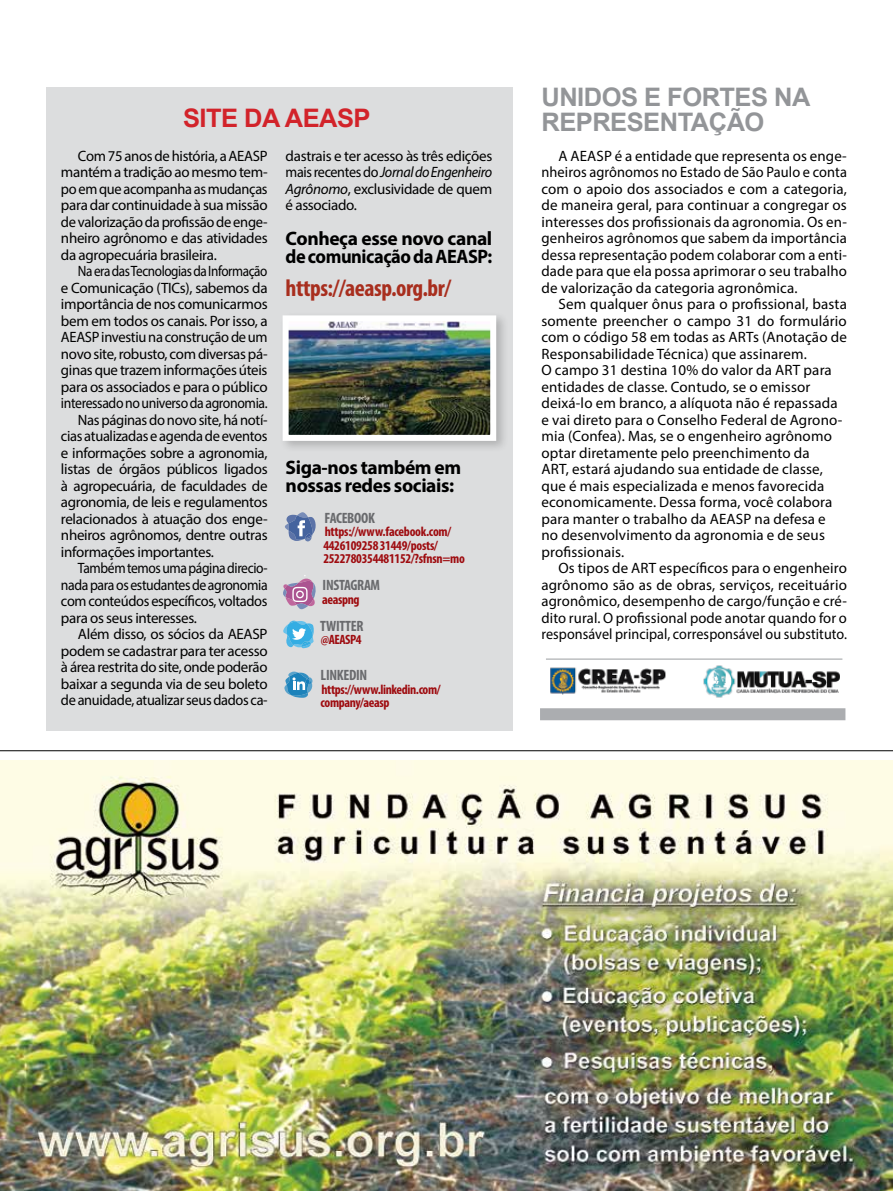
<style>
.page{position:relative;width:893px;height:1191px;background:#fff}
.page>*{position:absolute;margin:0;border:0;box-sizing:border-box;transform-origin:0 0}
.t1{font:700 25.5px/25.5px "Arial";letter-spacing:-.02em;color:#939598}
.t2{font:700 25.5px "Arial";letter-spacing:-.02em;color:#d2232a}
.t3{font:700 condensed 24px "Myriad Pro";letter-spacing:-.02em;color:#a82e1e}
.t4{font:700 19.5px/18px "Myriad Pro";letter-spacing:-.02em;color:#000}
.t5{font:15px/16.5px "Myriad Pro";letter-spacing:-.02em;color:#000;text-align:justify}
.t6{font:15px/16.5px "Myriad Pro";letter-spacing:.01em;color:#000}
.t7{font:15px "Myriad Pro";letter-spacing:-.02em;color:#000;scale:.96 1}
.t8{font:15px "Myriad Pro";letter-spacing:-.02em;color:#000;scale:.92 1}
.t9{font:700 condensed 15px "Myriad Pro";letter-spacing:-.02em;color:#696a6d}
.t10{font:15px "Myriad Pro";letter-spacing:-.02em;color:#000;scale:.88 1}
.t11{font:15px "Myriad Pro";letter-spacing:-.02em;color:#000;scale:.9 1}
.t12{font:700 condensed 13.5px/13.5px "Myriad Pro";letter-spacing:-.02em;color:#9e0b0f}
.s1{font-style:italic}
</style>
<div class="page">
<img style="left:0;top:761px;width:893px;height:430px">
<hr style="left:0;top:750px;width:893px;height:1px;background:#000">
<div style="left:540px;top:708px;width:305px;height:12px;background:#abadb0"></div>
<div style="left:46px;top:87px;width:466px;height:643px;background:#dcddde"></div>
<img style="left:703px;top:665px;width:136px;height:33px">
<img style="left:550px;top:667px;width:116px;height:28px">
<hr style="left:546px;top:658px;width:296px;height:2px;background:#bcbec0">
<div style="left:279px;top:312px;width:230px;height:142px;background:#000;opacity:.2"></div>
<img style="left:290px;top:322px;width:199px;height:112px">
<div style="left:283px;top:315px;width:213px;height:126px;border:6px solid #fff"></div>
<svg style="left:285px;top:512px;width:31px;height:29px"></svg>
<svg style="left:283px;top:620px;width:31px;height:28px"></svg>
<svg style="left:284px;top:671px;width:29px;height:27px"></svg>
<svg style="left:283px;top:575px;width:33px;height:34px"></svg>
<h1 class="t2" style="left:183px;top:101px;width:189px">SITE DA AEASP</h1>
<p class="t5" style="left:61px;top:147px;width:208px;text-indent:17px">Com 75 anos de história, a AEASP mantém a tradição ao mesmo tem&shy;po em que acompanha as mudanças para dar continuidade à sua missão de valorização da profissão de enge&shy;nheiro agrônomo e das atividades da agropecuária brasileira.</p>
<p class="t10" style="left:78px;top:262px;width:217px">Na era das Tecnologias da Informação</p>
<p class="t5" style="left:61px;top:279px;width:208px">e Comunicação (TICs), sabemos da</p>
<p class="t5" style="left:61px;top:296px;width:208px">importância de nos comunicarmos</p>
<p class="t5" style="left:61px;top:312px;width:208px">bem em todos os canais. Por isso, a</p>
<p class="t5" style="left:61px;top:329px;width:208px">AEASP investiu na construção de um</p>
<p class="t5" style="left:61px;top:345px;width:208px">novo site, robusto, com diversas pá-</p>
<p class="t5" style="left:61px;top:362px;width:208px">ginas que trazem informações úteis</p>
<p class="t5" style="left:61px;top:378px;width:208px">para os associados e para o público</p>
<p class="t8" style="left:61px;top:394px;width:226px">interessado no universo da agronomia.</p>
<p class="t5" style="left:78px;top:411px;width:191px">Nas páginas do novo site, há notí-</p>
<p class="t7" style="left:61px;top:427px;width:217px">cias atualizadas e agenda de eventos</p>
<p class="t5" style="left:61px;top:444px;width:208px">e informações sobre a agronomia,</p>
<p class="t5" style="left:61px;top:461px;width:208px">listas de órgãos públicos ligados</p>
<p class="t5" style="left:61px;top:477px;width:208px">à agropecuária, de faculdades de</p>
<p class="t5" style="left:61px;top:494px;width:208px">agronomia, de leis e regulamentos</p>
<p class="t5" style="left:61px;top:510px;width:208px">relacionados à atuação dos enge-</p>
<p class="t5" style="left:61px;top:527px;width:208px">nheiros agrônomos, dentre outras</p>
<p class="t5" style="left:61px;top:543px;width:155px">informações importantes.</p>
<p class="t11" style="left:78px;top:559px;width:212px">Também temos uma página direcio-</p>
<p class="t8" style="left:61px;top:575px;width:226px">nada para os estudantes de agronomia</p>
<p class="t7" style="left:61px;top:592px;width:217px">com conteúdos específicos, voltados</p>
<p class="t5" style="left:61px;top:609px;width:138px">para os seus interesses.</p>
<p class="t5" style="left:78px;top:626px;width:191px">Além disso, os sócios da AEASP</p>
<p class="t5" style="left:61px;top:642px;width:208px">podem se cadastrar para ter acesso</p>
<p class="t5" style="left:61px;top:659px;width:208px">à área restrita do site, onde poderão</p>
<p class="t5" style="left:61px;top:675px;width:208px">baixar a segunda via de seu boleto</p>
<p class="t7" style="left:61px;top:691px;width:217px">de anuidade, atualizar seus dados ca-</p>
<p class="t5" style="left:286px;top:147px;width:208px">dastrais e ter acesso às três edições mais recentes do <span class="s1">Jornal do Engenheiro Agrônomo</span>, exclusividade de quem é associado.</p>
<h3 class="t4" style="left:286px;top:228px;width:208px">Conheça esse novo canal de comunicação da AEASP:</h3>
<h2 class="t3" style="left:286px;top:273px;width:167px">https://aeasp.org.br/</h2>
<h3 class="t4" style="left:286px;top:458px;width:177px">Siga-nos também em nossas redes sociais:</h3>
<p class="t9" style="left:325px;top:508px;width:52px">FACEBOOK</p>
<p class="t12" style="left:323px;top:524px;width:143px">https://www.facebook.com/<br>4426109258 31449/posts/<br>2522780354481152/?sfnsn=mo</p>
<p class="t9" style="left:323px;top:576px;width:59px">INSTAGRAM</p>
<p class="t12" style="left:322px;top:592px;width:39px">aeaspng</p>
<p class="t9" style="left:320px;top:616px;width:45px">TWITTER</p>
<p class="t12" style="left:321px;top:632px;width:42px">@AEASP4</p>
<p class="t9" style="left:321px;top:666px;width:48px">LINKEDIN</p>
<p class="t12" style="left:321px;top:682px;width:121px">https://www.linkedin.com/ company/aeasp</p>
<h1 class="t1" style="left:541px;top:85px;width:271px">UNIDOS E FORTES NA<br>REPRESENTAÇÃO</h1>
<p class="t5" style="left:541px;top:147px;width:307px;text-indent:17px">A AEASP é a entidade que representa os enge&shy;nheiros agrônomos no Estado de São Paulo e conta com o apoio dos associados e com a categoria, de maneira geral, para continuar a congregar os interesses dos profissionais da agronomia. Os en&shy;genheiros agrônomos que sabem da importância dessa representação podem colaborar com a enti&shy;dade para que ela possa aprimorar o seu trabalho de valorização da categoria agronômica.</p>
<p class="t6" style="left:541px;top:296px;width:307px;text-indent:17px">Sem qualquer ônus para o profissional, basta somente preencher o campo 31 do formulário com o código 58 em todas as ARTs (Anotação de Responsabilidade Técnica) que assinarem.<br>O campo 31 destina 10% do valor da ART para entidades de classe. Contudo, se o emissor deixá-lo em branco, a alíquota não é repassada e vai direto para o Conselho Federal de Agrono&shy;mia (Confea). Mas, se o engenheiro agrônomo optar diretamente pelo preenchimento da<br>ART, estará ajudando sua entidade de classe, que é mais especializada e menos favorecida economicamente. Dessa forma, você colabora para manter o trabalho da AEASP na defesa e<br>no desenvolvimento da agronomia e de seus profissionais.</p>
<p class="t5" style="left:541px;top:560px;width:307px;text-indent:17px">Os tipos de ART específicos para o engenheiro agrônomo são as de obras, serviços, receituário agronômico, desempenho de cargo/função e cré&shy;dito rural. O profissional pode anotar quando for o responsável principal, corresponsável ou substituto.</p>
</div>
